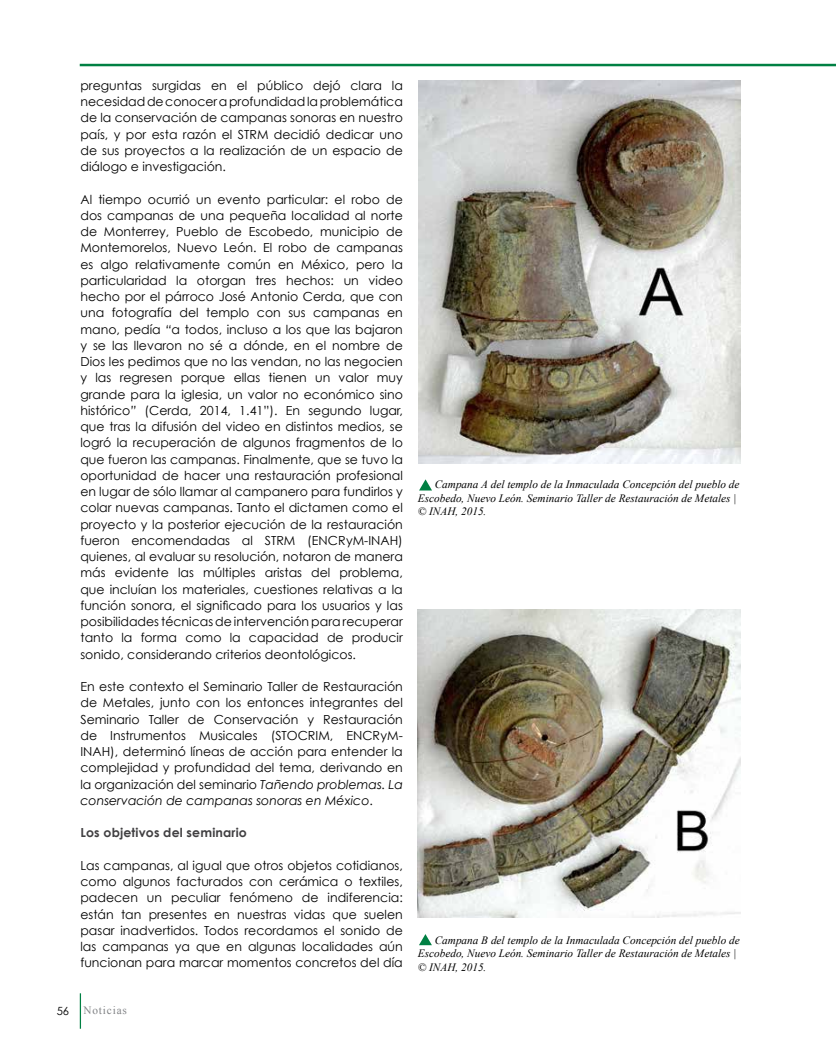
<style>
.page{position:relative;width:836px;height:1061px;background:#fff}
.page>*{position:absolute;margin:0;border:0;box-sizing:border-box;transform-origin:0 0}
.t1{font:12.5px/16.2px "Century Gothic";color:#000;text-align:justify}
.t2{font:700 12.5px "Century Gothic";letter-spacing:.01em;color:#414042}
.t3{font:italic 11.25px/13.5px "Times New Roman";color:#000}
.t4{font:11.25px "Times New Roman";letter-spacing:.075em;color:#808285}
.t5{font:11.25px "Century Gothic";color:#000}
.s1{font-style:italic}
</style>
<div class="page">
<hr style="left:80px;top:993px;width:1px;height:36px;background:#008043">
<hr style="left:80px;top:64px;width:756px;height:2px;background:#008043">
<img style="left:418px;top:80px;width:322px;height:384px">
<svg style="left:419px;top:479px;width:13px;height:11px"></svg>
<img style="left:418px;top:610px;width:322px;height:308px">
<svg style="left:419px;top:934px;width:13px;height:11px"></svg>
<p class="t1" style="left:80px;top:77px;width:324px">preguntas surgidas en el público dejó clara la necesidad de conocer a profundidad la problemática de la conservación de campanas sonoras en nuestro país, y por esta razón el STRM decidió dedicar uno de sus proyectos a la realización de un espacio de diálogo e investigación.</p>
<p class="t1" style="left:80px;top:191px;width:324px">Al tiempo ocurrió un evento particular: el robo de dos campanas de una pequeña localidad al norte de Monterrey, Pueblo de Escobedo, municipio de Montemorelos, Nuevo León. El robo de campanas es algo relativamente común en México, pero la particularidad la otorgan tres hechos: un video hecho por el párroco José Antonio Cerda, que con una fotografía del templo con sus campanas en mano, pedía <span class="s1">“</span>a todos, incluso a los que las bajaron y se las llevaron no sé a dónde, en el nombre de Dios les pedimos que no las vendan, no las negocien y las regresen porque ellas tienen un valor muy grande para la iglesia, un valor no económico sino histórico<span class="s1">”</span> (Cerda, 2014, 1.41”). En segundo lugar, que tras la difusión del video en distintos medios, se logró la recuperación de algunos fragmentos de lo que fueron las campanas. Finalmente, que se tuvo la oportunidad de hacer una restauración profesional en lugar de sólo llamar al campanero para fundirlos y colar nuevas campanas. Tanto el dictamen como el proyecto y la posterior ejecución de la restauración fueron encomendadas al STRM (ENCRyM-INAH) quienes, al evaluar su resolución, notaron de manera más evidente las múltiples aristas del problema, que incluían los materiales, cuestiones relativas a la función sonora, el significado para los usuarios y las posibilidades técnicas de intervención para recuperar tanto la forma como la capacidad de producir sonido, considerando criterios deontológicos.</p>
<p class="t1" style="left:80px;top:678px;width:324px">En este contexto el Seminario Taller de Restauración de Metales, junto con los entonces integrantes del Seminario Taller de Conservación y Restauración de Instrumentos Musicales (STOCRIM, ENCRyM-INAH), determinó líneas de acción para entender la complejidad y profundidad del tema, derivando en la organización del seminario <span class="s1">Tañendo problemas. La conservación de campanas sonoras en México</span>.</p>
<p class="t2" style="left:80px;top:825px;width:168px">Los objetivos del seminario</p>
<p class="t1" style="left:80px;top:857px;width:324px">Las campanas, al igual que otros objetos cotidianos, como algunos facturados con cerámica o textiles, padecen un peculiar fenómeno de indiferencia: están tan presentes en nuestras vidas que suelen pasar inadvertidos. Todos recordamos el sonido de las campanas ya que en algunas localidades aún funcionan para marcar momentos concretos del día</p>
<p class="t5" style="left:57px;top:1004px;width:14px">56</p>
<p class="t4" style="left:84px;top:1002px;width:45px">Noticias</p>
<p class="t3" style="left:418px;top:477px;width:323px;text-indent:17px">Campana A del templo de la Inmaculada Concepción del pueblo de<br>Escobedo, Nuevo León. Seminario Taller de Restauración de Metales | © INAH, 2015.</p>
<p class="t3" style="left:418px;top:933px;width:323px;text-indent:17px">Campana B del templo de la Inmaculada Concepción del pueblo de<br>Escobedo, Nuevo León. Seminario Taller de Restauración de Metales | © INAH, 2015.</p>
</div>
